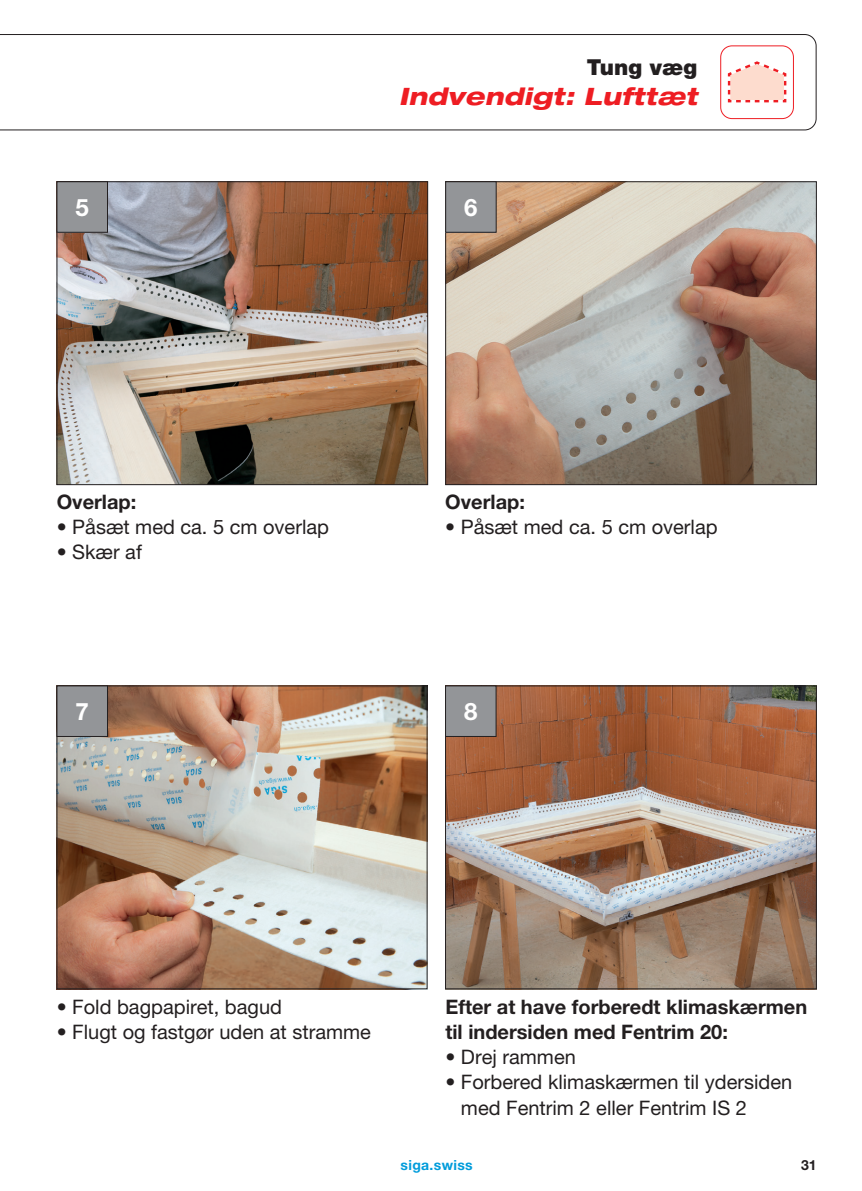
<style>
.page{position:relative;width:862px;height:1191px;background:#fff}
.page>*{position:absolute;margin:0;border:0;box-sizing:border-box;transform-origin:0 0}
.t1{font:italic 800 expanded 24px "Helvetica Neue LT Pro";letter-spacing:.015em;color:#ee1d23}
.t2{font:700 24px "Helvetica Neue LT Pro";color:#fff}
.t3{font:900 22px "Helvetica Neue LT Pro";letter-spacing:.01em;color:#231f20}
.t4{font:20px/25.2px "Helvetica Neue LT Pro";color:#231f20}
.t5{font:700 20px/25.2px "Helvetica Neue LT Pro";color:#231f20}
.t6{font:700 14px "Helvetica Neue LT Pro";letter-spacing:.025em;color:#009cdb}
.t7{font:700 14px "Helvetica Neue LT Pro";color:#231f20}
.s1{font-weight:700}
</style>
<div class="page">
<svg style="left:0;top:34px;width:816px;height:96px"></svg>
<svg style="left:726px;top:60px;width:61px;height:44px"></svg>
<div style="left:720px;top:45px;width:74px;height:74px;border:1px solid #ee1d23;border-radius:11px"></div>
<img style="left:59px;top:687px;width:366px;height:300px">
<div style="left:57px;top:685px;width:370px;height:304px;border:1px solid #231f20"></div>
<div style="left:57px;top:686px;width:50px;height:50px;background:#939598"></div>
<div style="left:57px;top:685px;width:51px;height:51px;border:1px solid #231f20"></div>
<img style="left:447px;top:687px;width:367px;height:300px">
<div style="left:445px;top:685px;width:371px;height:304px;border:1px solid #231f20"></div>
<div style="left:445px;top:686px;width:51px;height:50px;background:#939598"></div>
<div style="left:445px;top:685px;width:51px;height:51px;border:1px solid #231f20"></div>
<img style="left:59px;top:183px;width:367px;height:300px">
<div style="left:57px;top:181px;width:371px;height:304px;border:1px solid #231f20"></div>
<div style="left:57px;top:182px;width:50px;height:50px;background:#939598"></div>
<div style="left:57px;top:181px;width:51px;height:51px;border:1px solid #231f20"></div>
<img style="left:447px;top:183px;width:367px;height:300px">
<div style="left:445px;top:181px;width:371px;height:304px;border:1px solid #231f20"></div>
<div style="left:446px;top:182px;width:50px;height:50px;background:#939598"></div>
<div style="left:445px;top:181px;width:51px;height:51px;border:1px solid #231f20"></div>
<p class="t3" style="left:587px;top:54px;width:112px">Tung væg</p>
<p class="t2" style="left:76px;top:192px;width:15px">5</p>
<p class="t1" style="left:399px;top:81px;width:300px">Indvendigt: Lufttæt</p>
<p class="t2" style="left:464px;top:192px;width:15px">6</p>
<p class="t5" style="left:57px;top:489px;width:81px">Overlap:</p>
<p class="t4" style="left:57px;top:514px;width:274px"><span class="s1">•</span> Påsæt med ca. 5 cm overlap</p>
<p class="t4" style="left:57px;top:539px;width:87px"><span class="s1">•</span> Skær af</p>
<p class="t5" style="left:445px;top:489px;width:81px">Overlap:</p>
<p class="t4" style="left:445px;top:514px;width:274px"><span class="s1">•</span> Påsæt med ca. 5 cm overlap</p>
<p class="t2" style="left:76px;top:696px;width:15px">7</p>
<p class="t2" style="left:464px;top:696px;width:15px">8</p>
<p class="t4" style="left:57px;top:993px;width:227px"><span class="s1">•</span> Fold bagpapiret, bagud</p>
<p class="t4" style="left:57px;top:1019px;width:316px"><span class="s1">•</span> Flugt og fastgør uden at stramme</p>
<p class="t5" style="left:445px;top:993px;width:363px">Efter at have forberedt klimaskærmen til indersiden med Fentrim 20:</p>
<p class="t4" style="left:445px;top:1044px;width:132px"><span class="s1">•</span> Drej rammen</p>
<p class="t4" style="left:461px;top:1069px;width:333px;text-indent:-16px"><span class="s1">•</span> Forbered klimaskærmen til ydersiden med Fentrim 2 eller Fentrim IS 2</p>
<p class="t6" style="left:401px;top:1156px;width:74px">siga.swiss</p>
<p class="t7" style="left:801px;top:1156px;width:17px">31</p>
</div>
